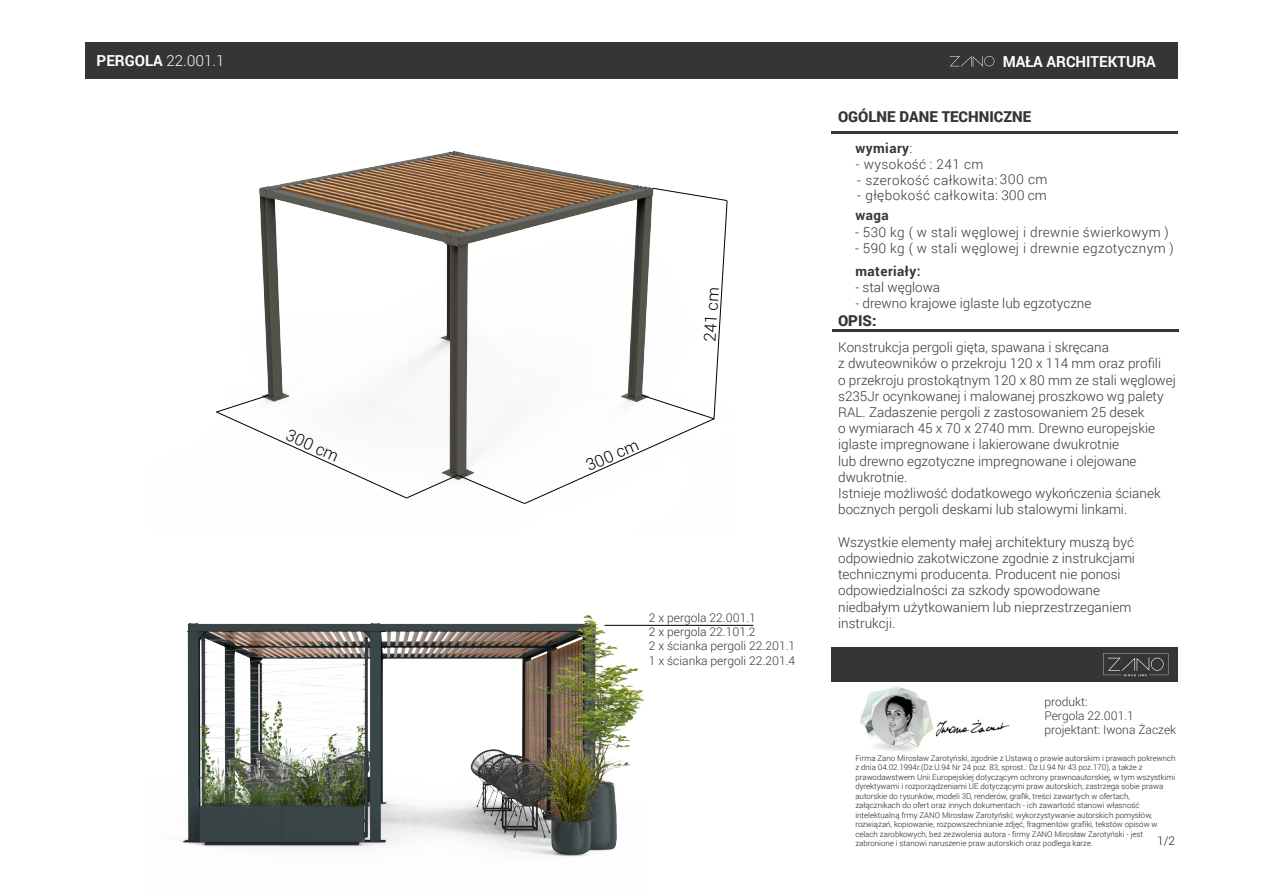
<style>
.page{position:relative;width:1263px;height:893px;background:#fff}
.page>*{position:absolute;margin:0;border:0;box-sizing:border-box;transform-origin:0 0}
.t1{font:300 16.5px "Roboto";color:#000}
.t2{font:700 15.15px "Roboto";color:#fff}
.t3{font:300 15.15px "Roboto";color:#fff}
.t4{font:900 15px "Roboto";color:#363534}
.t5{font:300 13.5px/16.2px "Roboto";color:#363534}
.t6{font:300 13.5px "Roboto";letter-spacing:.025em;color:#363534}
.t7{font:300 13.5px "Roboto";letter-spacing:.035em;color:#363534}
.t8{font:700 13.5px "Roboto";letter-spacing:.035em;color:#363534}
.t9{font:300 12px/14.4px "Roboto";color:#363534}
.t10{font:300 12px "Roboto";color:#1d1d1b}
.t11{font:300 7.8px/9.4px "Roboto";color:#1d1d1b}
.s1{font-weight:700}
.s2{font-weight:300}
</style>
<div class="page">
<div style="left:85px;top:43px;width:1093px;height:34px;background:#363534"></div>
<div style="left:85px;top:44px;width:1093px;height:34px;background:#363534"></div>
<svg style="left:950px;top:56px;width:44px;height:11px"></svg>
<img style="left:859px;top:687px;width:151px;height:64px">
<img style="left:260px;top:150px;width:468px;height:60px">
<svg style="left:216px;top:188px;width:511px;height:316px"></svg>
<img style="left:183px;top:614px;width:477px;height:243px">
<hr style="left:604px;top:625px;width:149px;height:1px;background:#000">
<hr style="left:831px;top:132px;width:346px;height:2px;background:#363534">
<hr style="left:832px;top:330px;width:346px;height:2px;background:#363534">
<div style="left:831px;top:648px;width:347px;height:34px;background:#363534"></div>
<svg style="left:1103px;top:653px;width:65px;height:23px"></svg>
<h2 class="t3" style="left:97px;top:50px;width:129px"><span class="s1">PERGOLA</span> 22.001.1</h2>
<h1 class="t1" style="left:292px;top:424px;width:57px;rotate:24deg">300 cm</h1>
<h1 class="t1" style="left:582px;top:455px;width:57px;rotate:-23deg">300 cm</h1>
<h1 class="t1" style="left:698px;top:341px;width:56px;rotate:-86deg">241 cm</h1>
<h3 class="t9" style="left:649px;top:610px;width:148px">2 x pergola 22.001.1<br>2 x pergola 22.101.2<br>2 x ścianka pergoli 22.201.1<br>1 x ścianka pergoli 22.201.4</h3>
<h2 class="t2" style="left:1003px;top:51px;width:155px">MAŁA ARCHITEKTURA</h2>
<h3 class="t4" style="left:838px;top:106px;width:195px">OGÓLNE DANE TECHNICZNE</h3>
<h3 class="t8" style="left:855px;top:138px;width:59px">wymiary<span class="s2">:</span></h3>
<h3 class="t7" style="left:856px;top:155px;width:129px">- wysokość : 241 cm</h3>
<h3 class="t7" style="left:857px;top:171px;width:192px">- szerokość całkowita: 300 cm</h3>
<h3 class="t7" style="left:857px;top:186px;width:191px">- głębokość całkowita: 300 cm</h3>
<h3 class="t8" style="left:855px;top:206px;width:35px">waga</h3>
<h3 class="t6" style="left:855px;top:223px;width:315px">- 530 kg ( w stali węglowej i drewnie świerkowym )</h3>
<h3 class="t6" style="left:855px;top:239px;width:320px">- 590 kg ( w stali węglowej i drewnie egzotycznym )</h3>
<h3 class="t8" style="left:855px;top:261px;width:67px">materiały:</h3>
<h3 class="t5" style="left:855px;top:278px;width:86px">- stal węglowa</h3>
<h3 class="t5" style="left:855px;top:295px;width:238px">- drewno krajowe iglaste lub egzotyczne</h3>
<h3 class="t4" style="left:838px;top:310px;width:40px">OPIS:</h3>
<p class="t5" style="left:838px;top:339px;width:339px">Konstrukcja pergoli gięta, spawana i skręcana<br>z dwuteowników o przekroju 120 x 114 mm oraz profili<br>o przekroju prostokątnym 120 x 80 mm ze stali węglowej s235Jr ocynkowanej i malowanej proszkowo wg palety RAL. Zadaszenie pergoli z zastosowaniem 25 desek<br>o wymiarach 45 x 70 x 2740 mm. Drewno europejskie iglaste impregnowane i lakierowane dwukrotnie<br>lub drewno egzotyczne impregnowane i olejowane dwukrotnie.<br>Istnieje możliwość dodatkowego wykończenia ścianek bocznych pergoli deskami lub stalowymi linkami.</p>
<p class="t5" style="left:838px;top:533px;width:298px">Wszystkie elementy małej architektury muszą być odpowiednio zakotwiczone zgodnie z instrukcjami technicznymi producenta. Producent nie ponosi odpowiedzialności za szkody spowodowane niedbałym użytkowaniem lub nieprzestrzeganiem instrukcji.</p>
<h3 class="t9" style="left:1044px;top:694px;width:133px">produkt:<br>Pergola 22.001.1 projektant: Iwona Żaczek</h3>
<p class="t11" style="left:855px;top:753px;width:322px">Firma Zano Mirosław Zarotyński, zgodnie z Ustawą o prawie autorskim i prawach pokrewnch z dnia 04.02.1994r.(Dz.U.94 Nr 24 poz. 83, sprost.: Dz.U.94 Nr 43 poz.170), a także z prawodawstwem Unii Europejskiej dotyczącym ochrony prawnoautorskiej, w tym wszystkimi dyrektywami i rozporządzeniami UE dotyczącymi praw autorskich, zastrzega sobie prawa autorskie do rysunków, modeli 3D, renderów, grafik, treści zawartych w ofertach, załącznikach do ofert oraz innych dokumentach - ich zawartość stanowi własność intelektualną frmy ZANO Mirosław Zarotyński; wykorzystywanie autorskich pomysłów, rozwiązań, kopiowanie, rozpowszechnianie zdjęć, fragmentów grafiki, tekstów opisów w celach zarobkowych, bez zezwolenia autora - firmy ZANO Mirosław Zarotyński - jest zabronione i stanowi naruszenie praw autorskich oraz podlega karze.</p>
<h3 class="t10" style="left:1157px;top:832px;width:20px">1/2</h3>
</div>
